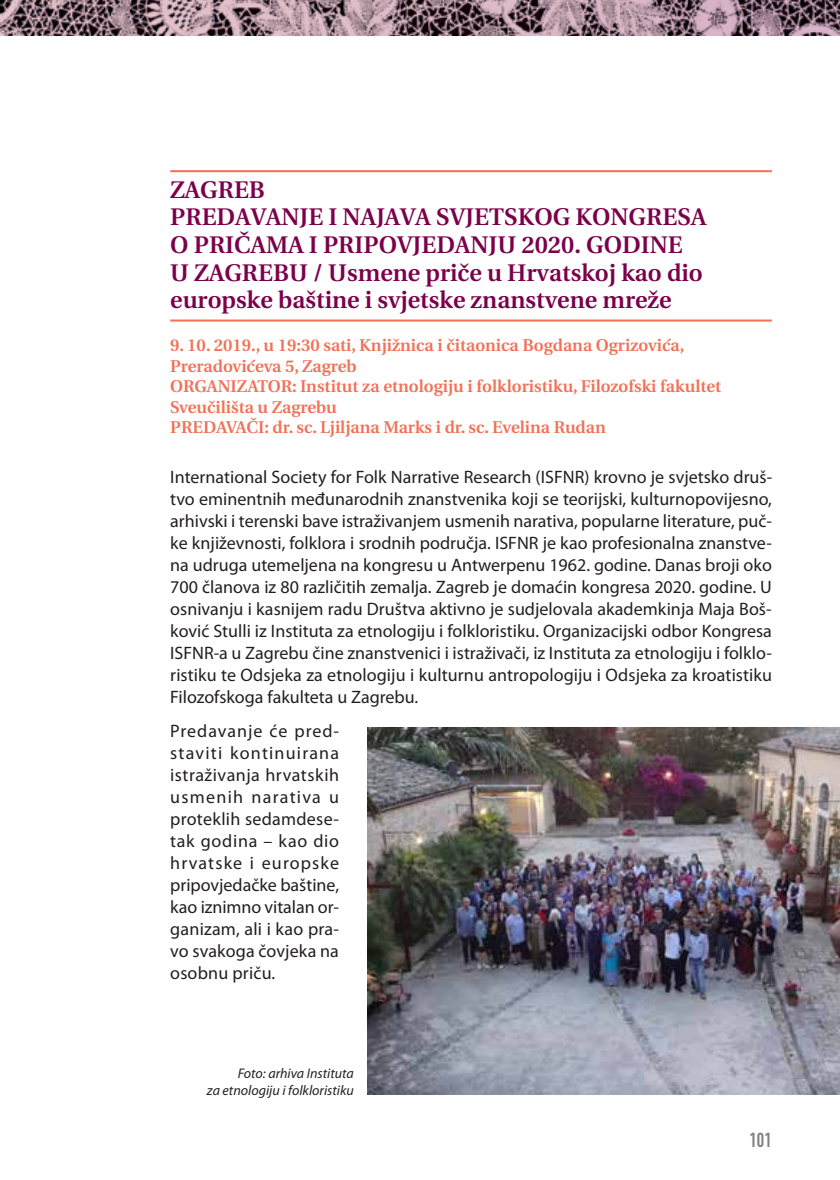
<style>
.page{position:relative;width:840px;height:1180px;background:#fff}
.page>*{position:absolute;margin:0;border:0;box-sizing:border-box;transform-origin:0 0}
.t1{font:600 24px/27.6px "Utopia";color:#7b004a}
.t2{font:20px "DIN Engschrift Standard";color:#808285}
.t3{font:18px/22px "Myriad Pro";letter-spacing:.005em;color:#231f20;text-align:justify}
.t4{font:600 17px/20.4px "Utopia";color:#f37056}
.t5{font:italic 14px/16.8px "Myriad Pro";color:#231f20;text-align:right}
</style>
<div class="page">
<svg style="left:0;top:0;width:839px;height:35px;background:#8c737e"></svg>
<hr style="left:170px;top:170px;width:601px;height:2px;background:#f37056">
<hr style="left:170px;top:319px;width:601px;height:2px;background:#f37056">
<img style="left:367px;top:727px;width:472px;height:367px">
<h1 class="t1" style="left:170px;top:176px;width:537px">ZAGREB<br>PREDAVANJE I NAJAVA SVJETSKOG KONGRESA O PRIČAMA I PRIPOVJEDANJU 2020. GODINE U ZAGREBU / Usmene priče u Hrvatskoj kao dio europske baštine i svjetske znanstvene mreže</h1>
<p class="t4" style="left:170px;top:335px;width:552px">9. 10. 2019., u 19:30 sati, Knjižnica i čitaonica Bogdana Ogrizovića, Preradovićeva 5, Zagreb<br>ORGANIZATOR: Institut za etnologiju i folkloristiku, Filozofski fakultet Sveučilišta u Zagrebu<br>PREDAVAČI: dr. sc. Ljiljana Marks i dr. sc. Evelina Rudan</p>
<p class="t3" style="left:170px;top:466px;width:603px">International Society for Folk Narrative Research (ISFNR) krovno je svjetsko druš&shy;tvo eminentnih međunarodnih znanstvenika koji se teorijski, kulturnopovijesno, arhivski i terenski bave istraživanjem usmenih narativa, popularne literature, puč&shy;ke književnosti, folklora i srodnih područja. ISFNR je kao profesionalna znanstve&shy;na udruga utemeljena na kongresu u Antwerpenu 1962. godine. Danas broji oko 700 članova iz 80 različitih zemalja. Zagreb je domaćin kongresa 2020. godine. U osnivanju i kasnijem radu Društva aktivno je sudjelovala akademkinja Maja Boš&shy;ković Stulli iz Instituta za etnologiju i folkloristiku. Organizacijski odbor Kongresa ISFNR-a u Zagrebu čine znanstvenici i istraživači, iz Instituta za etnologiju i folklo&shy;ristiku te Odsjeka za etnologiju i kulturnu antropologiju i Odsjeka za kroatistiku Filozofskoga fakulteta u Zagrebu.</p>
<p class="t3" style="left:170px;top:719px;width:170px">Predavanje će pred&shy;staviti kontinuirana istraživanja hrvatskih usmenih narativa u proteklih sedamdese&shy;tak godina – kao dio hrvatske i europske pripovjedačke baštine, kao iznimno vitalan or&shy;ganizam, ali i kao pra&shy;vo svakoga čovjeka na osobnu priču.</p>
<p class="t5" style="left:207px;top:1065px;width:148px">Foto: arhiva Instituta<br>za etnologiju i folkloristiku</p>
<p class="t2" style="left:749px;top:1128px;width:24px">101</p>
</div>
